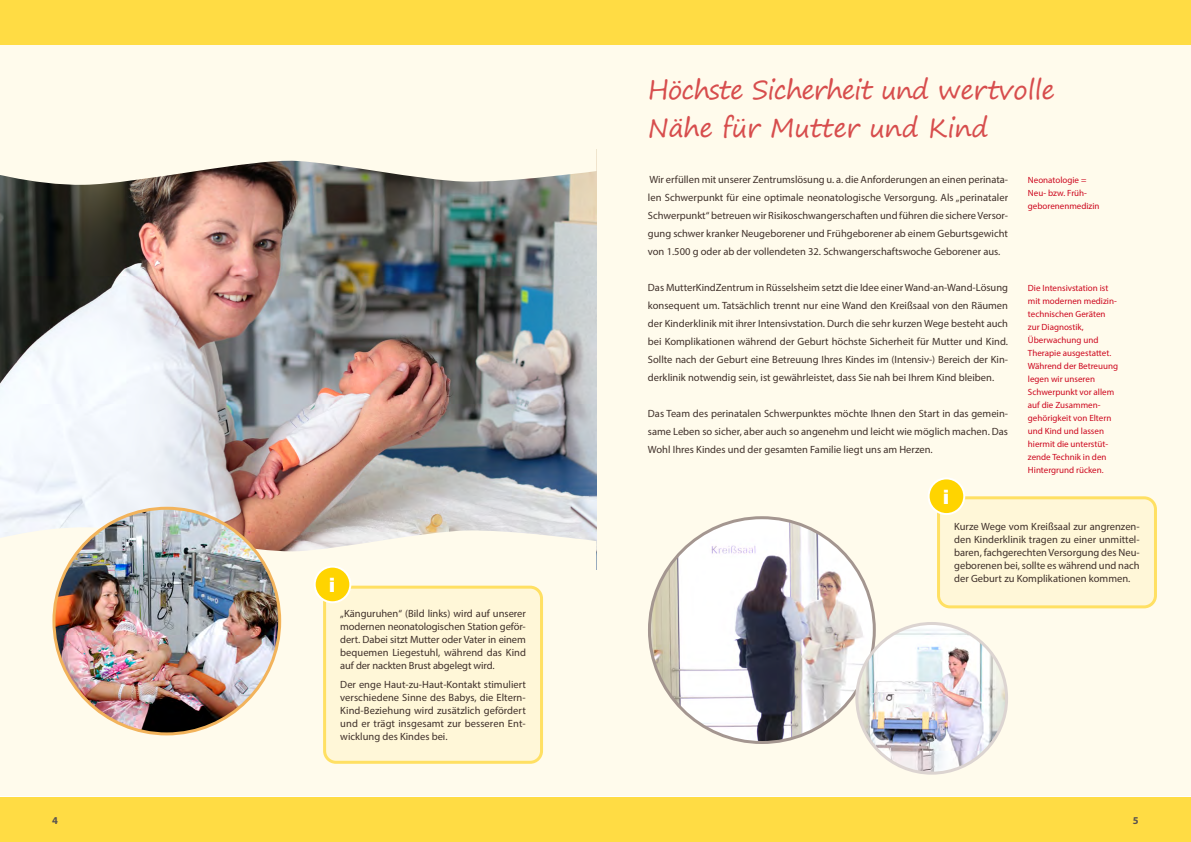
<style>
.page{position:relative;width:1191px;height:842px;background:#fff}
.page>*{position:absolute;margin:0;border:0;box-sizing:border-box;transform-origin:0 0}
.t1{font:26px/38px "Segoe Print";letter-spacing:-.015em;color:#d74d4d}
.t2{font:900 19.8px "Arial";color:#fff}
.t3{font:10.5px/13px "Myriad Pro";color:#3f302a;text-align:justify}
.t4{font:700 10.5px "Myriad Pro";color:#585251}
.t5{font:9px/13px "Myriad Pro";color:#cd071e}
</style>
<div class="page">
<div style="left:0;top:797px;width:1191px;height:45px;background:#ffdc44"></div>
<div style="left:0;top:0;width:1191px;height:45px;background:#ffdc44"></div>
<div style="left:0;top:45px;width:1191px;height:750px;background:#fffbec"></div>
<img style="left:649px;top:518px;width:225px;height:223px">
<img style="left:857px;top:623px;width:149px;height:150px;border-radius:75px">
<div style="left:855px;top:622px;width:153px;height:153px;border:3px solid #dcd4d1;border-radius:50%"></div>
<img style="left:0;top:186px;width:596px;height:340px">
<svg style="left:0;top:526px;width:596px;height:58px"></svg>
<img style="left:0;top:160px;width:596px;height:26px">
<img style="left:54px;top:508px;width:226px;height:226px;border-radius:113px">
<div style="left:324px;top:587px;width:217px;height:175px;background:#fff7d8;border-radius:11px"></div>
<div style="left:323px;top:586px;width:220px;height:178px;border:3px solid #ffe063;border-radius:11px"></div>
<div style="left:315px;top:567px;width:35px;height:35px;background:#ffd400;border-radius:50%"></div>
<div style="left:314px;top:566px;width:37px;height:37px;border:2px solid #fff;border-radius:50%"></div>
<div style="left:938px;top:498px;width:217px;height:109px;background:#fff7d8;border-radius:11px"></div>
<div style="left:937px;top:496px;width:220px;height:112px;border:3px solid #ffe063;border-radius:11px"></div>
<div style="left:928px;top:478px;width:36px;height:36px;background:#ffd400;border-radius:50%"></div>
<div style="left:927px;top:477px;width:38px;height:38px;border:2px solid #fff;border-radius:50%"></div>
<h1 class="t1" style="left:648px;top:70px;width:408px">Höchste Sicherheit und wertvolle<br>Nähe für Mutter und Kind</h1>
<p class="t5" style="left:1028px;top:173px;width:73px">Neonatologie =<br>Neu- bzw. Früh&shy;geborenenmedizin</p>
<p class="t3" style="left:648px;top:170px;width:362px;line-height:18px">Wir erfüllen mit unserer Zentrumslösung u. a. die Anforderungen an einen perinata&shy;len Schwerpunkt für eine optimale neonatologische Versorgung. Als „perinataler Schwerpunkt“ betreuen wir Risikoschwangerschaften und führen die sichere Versor&shy;gung schwer kranker Neugeborener und Frühgeborener ab einem Geburtsgewicht von 1.500 g oder ab der vollendeten 32. Schwangerschaftswoche Geborener aus.</p>
<p class="t3" style="left:648px;top:278px;width:362px;line-height:18px">Das MutterKindZentrum in Rüsselsheim setzt die Idee einer Wand-an-Wand-Lösung konsequent um. Tatsächlich trennt nur eine Wand den Kreißsaal von den Räumen der Kinderklinik mit ihrer Intensivstation. Durch die sehr kurzen Wege besteht auch bei Komplikationen während der Geburt höchste Sicherheit für Mutter und Kind.<br>Sollte nach der Geburt eine Betreuung Ihres Kindes im (Intensiv-) Bereich der Kin&shy;derklinik notwendig sein, ist gewährleistet, dass Sie nah bei Ihrem Kind bleiben.</p>
<p class="t3" style="left:648px;top:404px;width:362px;line-height:18px">Das Team des perinatalen Schwerpunktes möchte Ihnen den Start in das gemein&shy;same Leben so sicher, aber auch so angenehm und leicht wie möglich machen. Das Wohl Ihres Kindes und der gesamten Familie liegt uns am Herzen.</p>
<p class="t5" style="left:1028px;top:281px;width:92px">Die Intensivstation ist mit modernen medizin&shy;technischen Geräten zur Diagnostik,<br>Überwachung und<br>Therapie ausgestattet.<br>Während der Betreuung legen wir unseren<br>Schwerpunkt vor allem auf die Zusammen&shy;gehörigkeit von Eltern und Kind und lassen hiermit die unterstüt&shy;zende Technik in den<br>Hintergrund rücken.</p>
<h2 class="t2" style="left:329px;top:571px;width:8px">i</h2>
<p class="t3" style="left:340px;top:607px;width:187px">„Känguruhen“ (Bild links) wird auf unserer modernen neonatologischen Station geför&shy;dert. Dabei sitzt Mutter oder Vater in einem bequemen Liegestuhl, während das Kind auf der nackten Brust abgelegt wird.</p>
<p class="t3" style="left:340px;top:678px;width:187px">Der enge Haut-zu-Haut-Kontakt stimuliert verschiedene Sinne des Babys, die Eltern-Kind-Beziehung wird zusätzlich gefördert und er trägt insgesamt zur besseren Ent&shy;wicklung des Kindes bei.</p>
<h2 class="t2" style="left:942px;top:483px;width:8px">i</h2>
<p class="t3" style="left:954px;top:520px;width:187px">Kurze Wege vom Kreißsaal zur angrenzen&shy;den Kinderklinik tragen zu einer unmittel&shy;baren, fachgerechten Versorgung des Neu&shy;geborenen bei, sollte es während und nach der Geburt zu Komplikationen kommen.</p>
<p class="t4" style="left:52px;top:814px;width:7px">4</p>
<p class="t4" style="left:1132px;top:813px;width:7px">5</p>
</div>
